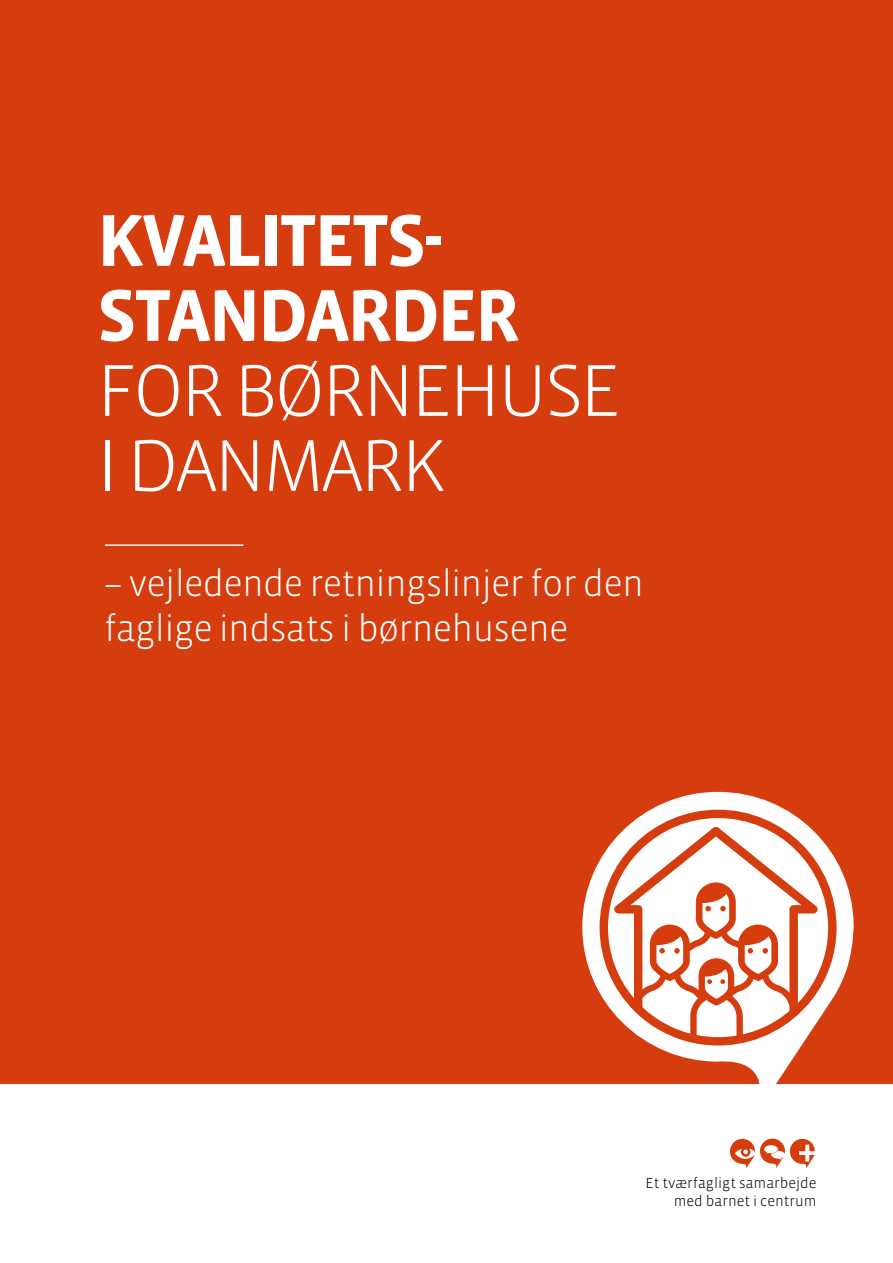
<style>
.page{position:relative;width:893px;height:1263px;background:#fff}
.page>*{position:absolute;margin:0;border:0;box-sizing:border-box;transform-origin:0 0}
.t1{font:700 75px/75px "Vista Sans OT";letter-spacing:-.04em;color:#fff}
.t2{font:300 75px/75px "Vista Sans OT";letter-spacing:-.04em;color:#fff}
.t3{font:300 37.5px/45px "Vista Sans OT";letter-spacing:-.02em;color:#fff}
.t4{font:300 15px/18px "Vista Sans OT";color:#000;text-align:right}
</style>
<div class="page">
<div style="left:0;top:0;width:893px;height:1083px;background:#d53d0e"></div>
<svg style="left:582px;top:792px;width:272px;height:292px"></svg>
<svg style="left:600px;top:810px;width:236px;height:235px;fill:#fff"></svg>
<svg style="left:748px;top:948px;width:5px;height:5px"></svg>
<svg style="left:762px;top:948px;width:6px;height:5px"></svg>
<svg style="left:659px;top:948px;width:6px;height:5px"></svg>
<svg style="left:674px;top:948px;width:6px;height:5px"></svg>
<svg style="left:705px;top:906px;width:6px;height:5px"></svg>
<svg style="left:720px;top:906px;width:6px;height:5px"></svg>
<svg style="left:730px;top:1138px;width:85px;height:31px"></svg>
<hr style="left:105px;top:544px;width:138px;height:2px;background:#fff">
<h1 class="t1" style="left:97px;top:205px;width:425px">KVALITETS-<br>STANDARDER</h1>
<h1 class="t2" style="left:97px;top:355px;width:526px">FOR BØRNEHUSE<br>I DANMARK</h1>
<p class="t3" style="left:104px;top:561px;width:541px">– vejledende retningslinjer for den faglige indsats i børnehusene</p>
<p class="t4" style="left:645px;top:1174px;width:173px">Et tværfagligt samarbejde med barnet i centrum</p>
</div>
